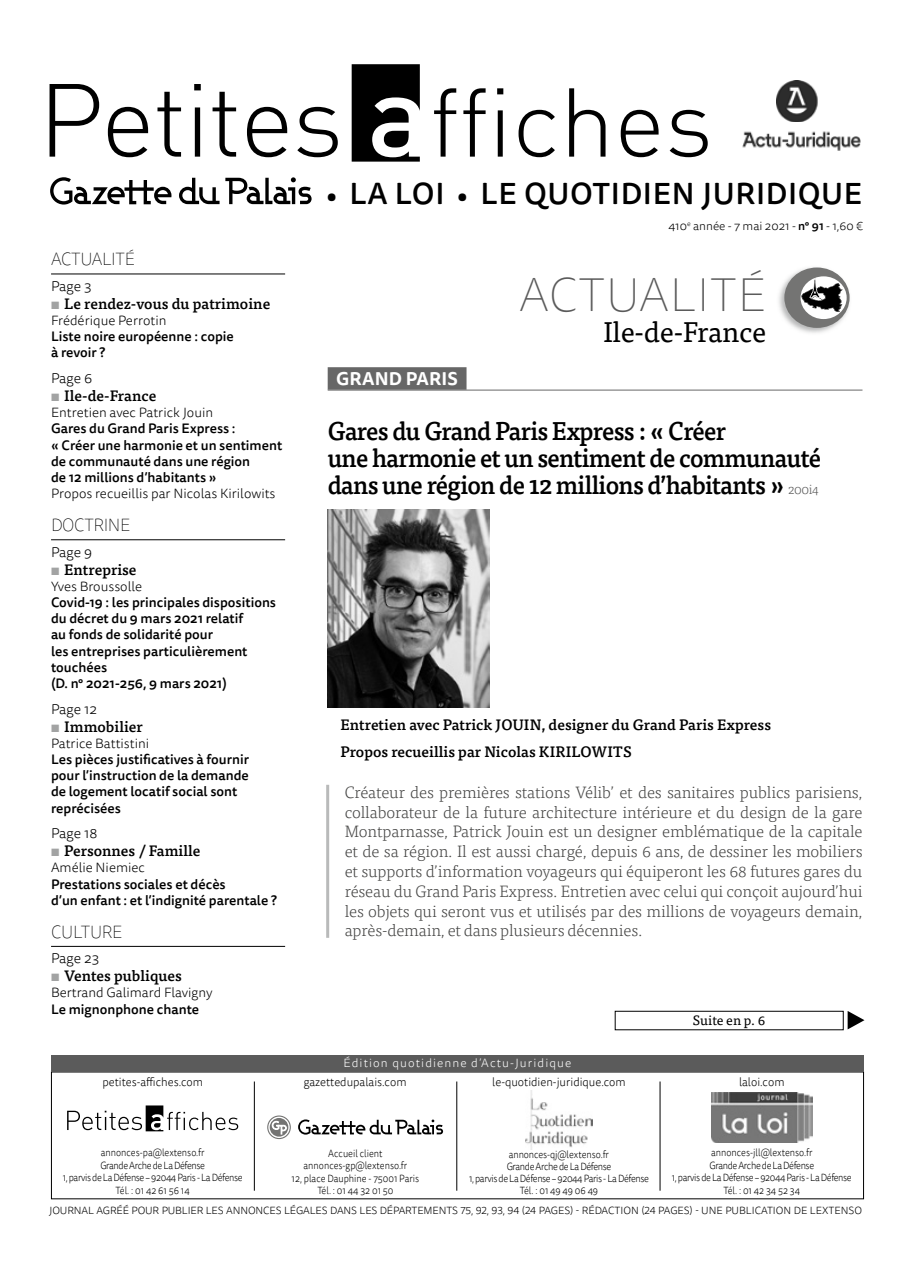
<style>
.page{position:relative;width:915px;height:1263px;background:#fff}
.page>*{position:absolute;margin:0;border:0;box-sizing:border-box;transform-origin:0 0}
.t1{font:100 48px "Tisa Sans OT";letter-spacing:.01em;color:#5b5b5b}
.t2{font:500 30px "Tisa Sans OT";letter-spacing:.02em;color:#000}
.t3{font:28.5px "Tisa OT";letter-spacing:-.01em;color:#000}
.t4{font:500 25.5px/27px "Tisa OT";letter-spacing:-.03em;color:#000;scale:.95 1}
.t5{font:100 18px "Tisa Sans OT";letter-spacing:-.02em;color:#000;scale:.95 1}
.t6{font:700 18px "Tisa Sans OT";letter-spacing:.01em;color:#fff}
.t7{font:300 16.5px/19.8px "Tisa OT";letter-spacing:-.01em;color:#444443;text-align:justify}
.t8{font:500 15px/26.5px "Tisa OT";color:#000}
.t9{font:300 14.25px "Tisa Sans OT";color:#000}
.t10{font:500 13.5px/16.2px "Tisa Sans OT";color:#000}
.t11{font:300 13.5px "Tisa Sans OT";color:#000}
.t12{font:13.5px "Tisa OT";color:#000}
.t13{font:300 12px "Tisa Sans OT";color:#000;scale:.95 1}
.t14{font:300 12px "Tisa Sans OT";letter-spacing:.09em;color:#fff}
.t15{font:300 12px "Tisa Sans OT";color:#000}
.t16{font:300 10.5px/12.6px "Tisa Sans OT";letter-spacing:-.04em;color:#000;text-align:center;scale:.88 1}
.t17{font:300 10.5px "Tisa Sans OT";letter-spacing:-.01em;color:#000}
.t18{font:300 10.5px/12.6px "Tisa Sans OT";letter-spacing:-.01em;color:#000;text-align:center;scale:.88 1}
.s1{font-weight:700;color:#a2a3a3}
.s2{font-size:27px}
.s3{font-weight:500}
.s4{font-weight:300;font-size:13.5px;color:#5b5b5b}
</style>
<div class="page">
<img style="left:525px;top:1090px;width:67px;height:60px">
<svg style="left:67px;top:1105px;width:171px;height:26px"></svg>
<img style="left:711px;top:1092px;width:101px;height:50px">
<hr style="left:659px;top:1081px;width:1px;height:110px;background:#000">
<hr style="left:456px;top:1081px;width:1px;height:110px;background:#000">
<hr style="left:254px;top:1081px;width:1px;height:110px;background:#000">
<svg style="left:269px;top:1118px;width:19px;height:18px"></svg>
<svg style="left:298px;top:1119px;width:145px;height:15px"></svg>
<svg style="left:271px;top:1121px;width:16px;height:13px"></svg>
<div style="left:267px;top:1115px;width:24px;height:24px;border:1px solid #747473;border-radius:50%"></div>
<div style="left:51px;top:1055px;width:812px;height:16px;background:#5b5b5b"></div>
<svg style="left:50px;top:84px;width:49px;height:73px"></svg>
<svg style="left:108px;top:107px;width:40px;height:50px"></svg>
<svg style="left:157px;top:92px;width:24px;height:65px"></svg>
<svg style="left:194px;top:84px;width:7px;height:73px"></svg>
<svg style="left:212px;top:92px;width:24px;height:65px"></svg>
<svg style="left:247px;top:107px;width:40px;height:50px"></svg>
<svg style="left:297px;top:107px;width:40px;height:50px"></svg>
<svg style="left:351px;top:64px;width:68px;height:98px"></svg>
<svg style="left:434px;top:88px;width:22px;height:69px"></svg>
<svg style="left:463px;top:88px;width:22px;height:69px"></svg>
<svg style="left:497px;top:88px;width:6px;height:69px"></svg>
<svg style="left:518px;top:110px;width:36px;height:47px"></svg>
<svg style="left:569px;top:88px;width:36px;height:69px"></svg>
<svg style="left:620px;top:110px;width:38px;height:47px"></svg>
<svg style="left:669px;top:110px;width:38px;height:47px"></svg>
<svg style="left:50px;top:177px;width:121px;height:28px"></svg>
<svg style="left:179px;top:178px;width:40px;height:26px"></svg>
<svg style="left:225px;top:177px;width:86px;height:27px"></svg>
<img style="left:776px;top:80px;width:42px;height:42px">
<img style="left:742px;top:131px;width:118px;height:20px">
<div style="left:614px;top:1011px;width:229px;height:19px;border:1px solid #000"></div>
<svg style="left:847px;top:1011px;width:17px;height:18px"></svg>
<hr style="left:51px;top:274px;width:234px;height:1px;background:#000">
<hr style="left:51px;top:539px;width:234px;height:1px;background:#000">
<hr style="left:51px;top:946px;width:234px;height:1px;background:#000">
<img style="left:779px;top:268px;width:71px;height:65px">
<div style="left:784px;top:267px;width:65px;height:61px;background:#747473;border-radius:50%"></div>
<div style="left:800px;top:276px;width:46px;height:43px;background:#fff;border-radius:50%"></div>
<svg style="left:801px;top:278px;width:41px;height:34px"></svg>
<div style="left:327px;top:367px;width:139px;height:23px;background:#676767"></div>
<hr style="left:327px;top:390px;width:535px;height:1px;background:#676767">
<img style="left:327px;top:510px;width:162px;height:198px">
<hr style="left:326px;top:785px;width:3px;height:153px;background:#b9baba">
<p class="t5" style="left:51px;top:248px;width:63px">ACTUALITÉ</p>
<p class="t9" style="left:51px;top:277px;width:42px">Page 3</p>
<p class="t8" style="left:51px;top:290px;width:221px"><span class="s1">▪</span> Le rendez-vous du patrimoine</p>
<p class="t11" style="left:51px;top:312px;width:117px">Frédérique Perrotin</p>
<p class="t10" style="left:51px;top:329px;width:184px">Liste noire européenne : copie à revoir ?</p>
<p class="t9" style="left:51px;top:370px;width:43px">Page 6</p>
<p class="t8" style="left:51px;top:383px;width:107px"><span class="s1">▪</span> Ile-de-France</p>
<p class="t11" style="left:51px;top:404px;width:163px">Entretien avec Patrick Jouin</p>
<p class="t10" style="left:51px;top:421px;width:233px">Gares du Grand Paris Express :<br>« Créer une harmonie et un sentiment de communauté dans une région<br>de 12 millions d’habitants »</p>
<p class="t11" style="left:51px;top:485px;width:226px">Propos recueillis par Nicolas Kirilowits</p>
<p class="t5" style="left:51px;top:514px;width:85px">DOCTRI NE</p>
<p class="t9" style="left:51px;top:543px;width:43px">Page 9</p>
<p class="t8" style="left:51px;top:556px;width:87px"><span class="s1">▪</span> Entreprise</p>
<p class="t11" style="left:51px;top:578px;width:93px">Yves Broussolle</p>
<p class="t10" style="left:51px;top:595px;width:226px">Covid-19 : les principales dispositions du décret du 9 mars 2021 relatif<br>au fonds de solidarité pour<br>les entreprises particulièrement touchées<br>(D. n° 2021-256, 9 mars 2021)</p>
<p class="t9" style="left:51px;top:700px;width:47px">Page 12</p>
<p class="t8" style="left:51px;top:713px;width:93px"><span class="s1">▪</span> Immobilier</p>
<p class="t11" style="left:51px;top:735px;width:100px">Patrice Battistini</p>
<p class="t10" style="left:51px;top:752px;width:199px">Les pièces justificatives à fournir pour l’instruction de la demande de logement locatif social sont reprécisées</p>
<p class="t9" style="left:51px;top:825px;width:48px">Page 18</p>
<p class="t8" style="left:51px;top:838px;width:151px"><span class="s1">▪</span> Personnes / Famille</p>
<p class="t11" style="left:51px;top:860px;width:95px">Amélie Niemiec</p>
<p class="t10" style="left:51px;top:876px;width:227px">Prestations sociales et décès<br>d’un enfant : et l’indignité parentale ?</p>
<p class="t5" style="left:51px;top:921px;width:12px">CULTU</p>
<p class="t5" style="left:102px;top:921px;width:23px">RE</p>
<p class="t9" style="left:51px;top:950px;width:50px">Page 23</p>
<p class="t8" style="left:51px;top:963px;width:132px"><span class="s1">▪</span> Ventes publiques</p>
<p class="t11" style="left:51px;top:985px;width:163px">Bertrand Galimard Flavigny</p>
<p class="t10" style="left:51px;top:1001px;width:150px">Le mignonphone chante</p>
<p class="t13" style="left:102px;top:1075px;width:107px">petites-affiches.com</p>
<h2 class="t2" style="left:326px;top:175px;width:537px"><span class="s2">•</span> LA LOI <span class="s2">•</span> LE QUOTIDIEN JURIDIQUE</h2>
<p class="t15" style="left:668px;top:219px;width:196px">410<sup>e</sup> année - 7 mai 2021 - <span class="s3">n° 91</span> - 1,60 €</p>
<h1 class="t1" style="left:519px;top:267px;width:248px">ACTUALITÉ</h1>
<h3 class="t3" style="left:603px;top:315px;width:164px">Ile-de-France</h3>
<p class="t6" style="left:336px;top:368px;width:123px">GRAND PARIS</p>
<h3 class="t4" style="left:327px;top:418px;width:520px">Gares du Grand Paris Express : « Créer<br>une harmonie et un sentiment de communauté dans une région de 12 millions d’habitants » <span class="s4">200i4</span></h3>
<p class="t8" style="left:340px;top:712px;width:432px">Entretien avec Patrick JOUIN, designer du Grand Paris Express<br>Propos recueillis par Nicolas KIRILOWITS</p>
<p class="t7" style="left:344px;top:782px;width:519px">Créateur des premières stations Vélib’ et des sanitaires publics parisiens, collaborateur de la future architecture intérieure et du design de la gare Montparnasse, Patrick Jouin est un designer emblématique de la capitale et de sa région. Il est aussi chargé, depuis 6 ans, de dessiner les mobiliers et supports d’information voyageurs qui équiperont les 68 futures gares du réseau du Grand Paris Express. Entretien avec celui qui conçoit aujourd’hui les objets qui seront vus et utilisés par des millions de voyageurs demain, après-demain, et dans plusieurs décennies.</p>
<p class="t14" style="left:343px;top:1055px;width:229px">Édition quotidienne d’Actu-Juridique</p>
<p class="t12" style="left:692px;top:1013px;width:74px">Suite en p. 6</p>
<p class="t13" style="left:303px;top:1075px;width:110px">gazettedupalais.com</p>
<p class="t13" style="left:492px;top:1075px;width:142px">le-quotidien-juridique.com</p>
<p class="t13" style="left:738px;top:1075px;width:49px">laloi.com</p>
<p class="t16" style="left:63px;top:1147px;width:206px">annonces-pa@lextenso.fr<br>Grande Arche de La Défense<br>1, parvis de La Défense – 92044 Paris - La Défense<br>Tél. : 01 42 61 56 14</p>
<p class="t16" style="left:469px;top:1149px;width:206px;line-height:12px">annonces-qj@lextenso.fr<br>Grande Arche de La Défense<br>1, parvis de La Défense – 92044 Paris - La Défense<br>Tél. : 01 49 49 06 49</p>
<p class="t16" style="left:671px;top:1147px;width:206px">annonces-jll@lextenso.fr<br>Grande Arche de La Défense<br>1, parvis de La Défense – 92044 Paris - La Défense<br>Tél. : 01 42 34 52 34</p>
<p class="t18" style="left:291px;top:1147px;width:146px">Accueil client annonces-gp@lextenso.fr<br>12, place Dauphine - 75001 Paris<br>Tél. : 01 44 32 01 50</p>
<p class="t17" style="left:49px;top:1204px;width:814px">JOURNAL AGRÉÉ POUR PUBLIER LES ANNONCES LÉGALES DANS LES DÉPARTEMENTS 75, 92, 93, 94 (24 PAGES) - RÉDACTION (24 PAGES) - UNE PUBLICATION DE LEXTENSO</p>
</div>
